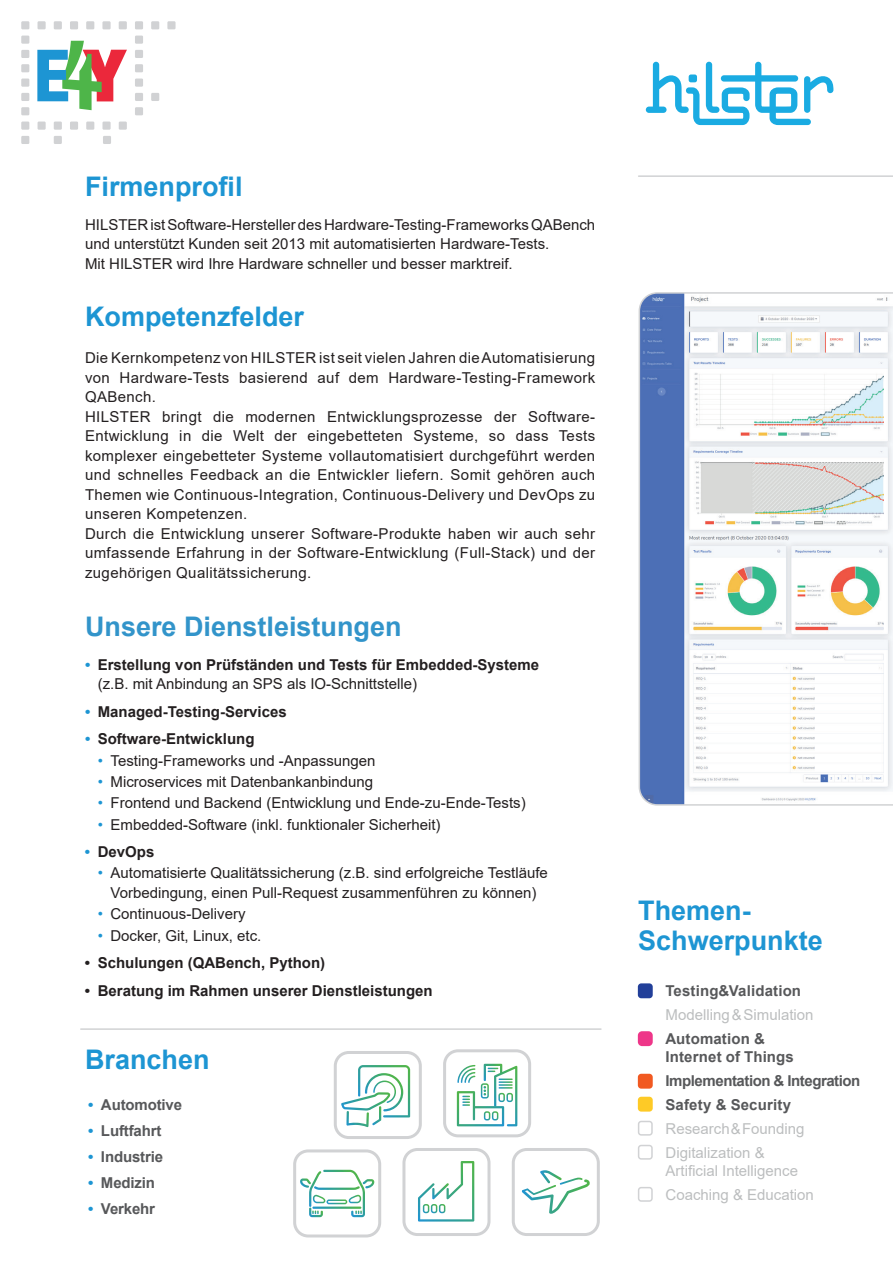
<style>
.page{position:relative;width:893px;height:1263px;background:#fff}
.page>*{position:absolute;margin:0;border:0;box-sizing:border-box;transform-origin:0 0}
.t1{font:700 27px/30px "Arial";color:#1d95d3}
.t2{font:700 27px "Arial";color:#3294ca}
.t3{font:15px/19.5px "Arial";letter-spacing:.025em;color:#231f20}
.t4{font:15px/19.5px "Arial";color:#231f20}
.t5{font:700 15px/19.5px "Arial";color:#231f20}
.t6{font:15px/24px "Arial";color:#bcbebf}
.t7{font:700 15px/24px "Arial";letter-spacing:-.01em;color:#57585a}
.t8{font:700 15px/18px "Arial";letter-spacing:.01em;color:#57585a}
.s1{color:#1d95d3}
.s2{font-weight:400}
</style>
<div class="page">
<svg style="left:639px;top:292px;width:254px;height:514px"></svg>
<div style="left:21px;top:107px;width:8px;height:8px;background:#d1d2d4"></div>
<div style="left:21px;top:122px;width:8px;height:8px;background:#d1d2d4"></div>
<div style="left:21px;top:136px;width:8px;height:8px;background:#d1d2d4"></div>
<div style="left:21px;top:93px;width:8px;height:8px;background:#d1d2d4"></div>
<div style="left:21px;top:79px;width:8px;height:8px;background:#d1d2d4"></div>
<div style="left:21px;top:21px;width:8px;height:8px;background:#d1d2d4"></div>
<div style="left:21px;top:50px;width:8px;height:8px;background:#d1d2d4"></div>
<div style="left:21px;top:36px;width:8px;height:8px;background:#d1d2d4"></div>
<div style="left:21px;top:64px;width:8px;height:8px;background:#d1d2d4"></div>
<div style="left:38px;top:21px;width:8px;height:8px;background:#d1d2d4"></div>
<div style="left:119px;top:21px;width:8px;height:8px;background:#d1d2d4"></div>
<div style="left:54px;top:122px;width:8px;height:8px;background:#d1d2d4"></div>
<div style="left:70px;top:122px;width:8px;height:8px;background:#d1d2d4"></div>
<div style="left:86px;top:122px;width:8px;height:8px;background:#d1d2d4"></div>
<div style="left:102px;top:122px;width:9px;height:8px;background:#d1d2d4"></div>
<div style="left:119px;top:122px;width:8px;height:8px;background:#d1d2d4"></div>
<div style="left:54px;top:136px;width:8px;height:8px;background:#d1d2d4"></div>
<div style="left:103px;top:136px;width:8px;height:8px;background:#d1d2d4"></div>
<div style="left:38px;top:122px;width:8px;height:8px;background:#d1d2d4"></div>
<div style="left:135px;top:93px;width:8px;height:8px;background:#d1d2d4"></div>
<div style="left:151px;top:93px;width:8px;height:8px;background:#d1d2d4"></div>
<div style="left:54px;top:21px;width:8px;height:8px;background:#d1d2d4"></div>
<div style="left:70px;top:21px;width:8px;height:8px;background:#d1d2d4"></div>
<div style="left:86px;top:21px;width:8px;height:8px;background:#d1d2d4"></div>
<div style="left:135px;top:21px;width:8px;height:8px;background:#d1d2d4"></div>
<div style="left:151px;top:21px;width:8px;height:8px;background:#d1d2d4"></div>
<div style="left:167px;top:21px;width:9px;height:8px;background:#d1d2d4"></div>
<div style="left:135px;top:50px;width:8px;height:8px;background:#d1d2d4"></div>
<div style="left:135px;top:64px;width:8px;height:8px;background:#d1d2d4"></div>
<div style="left:135px;top:36px;width:8px;height:8px;background:#d1d2d4"></div>
<div style="left:102px;top:21px;width:9px;height:8px;background:#d1d2d4"></div>
<div style="left:135px;top:107px;width:8px;height:8px;background:#d1d2d4"></div>
<div style="left:135px;top:79px;width:8px;height:8px;background:#d1d2d4"></div>
<svg style="left:37px;top:41px;width:90px;height:69px"></svg>
<hr style="left:639px;top:175px;width:254px;height:2px;background:#d1d2d4">
<div style="left:638px;top:983px;width:15px;height:15px;background:#223f99;border-radius:3px"></div>
<div style="left:638px;top:1031px;width:15px;height:15px;background:#ee3689;border-radius:4px"></div>
<div style="left:638px;top:1074px;width:15px;height:15px;background:#f15921;border-radius:3px"></div>
<div style="left:638px;top:1097px;width:15px;height:14px;background:#feca26;border-radius:3px"></div>
<div style="left:638px;top:1121px;width:15px;height:14px;border:2px solid #d1d2d4;border-radius:3px"></div>
<div style="left:638px;top:1145px;width:15px;height:15px;border:2px solid #d1d2d4;border-radius:3px"></div>
<div style="left:638px;top:1187px;width:15px;height:15px;border:2px solid #d1d2d4;border-radius:3px"></div>
<hr style="left:81px;top:1028px;width:520px;height:2px;background:#d1d2d4">
<div style="left:293px;top:1149px;width:88px;height:88px;border:3px solid #d1d2d4;border-radius:13px"></div>
<svg style="left:300px;top:1170px;width:74px;height:47px"></svg>
<svg style="left:646px;top:62px;width:187px;height:63px"></svg>
<div style="left:689px;top:74px;width:8px;height:8px;background:#1aabe2;border-radius:3px"></div>
<div style="left:402px;top:1148px;width:88px;height:88px;border:3px solid #d1d2d4;border-radius:13px"></div>
<svg style="left:418px;top:1161px;width:56px;height:60px"></svg>
<div style="left:334px;top:1051px;width:88px;height:88px;border:3px solid #d1d2d4;border-radius:13px"></div>
<svg style="left:341px;top:1065px;width:69px;height:62px"></svg>
<div style="left:443px;top:1049px;width:88px;height:88px;border:3px solid #d1d2d4;border-radius:13px"></div>
<svg style="left:457px;top:1064px;width:60px;height:62px"></svg>
<div style="left:512px;top:1148px;width:88px;height:88px;border:3px solid #d1d2d4;border-radius:13px"></div>
<svg style="left:522px;top:1170px;width:68px;height:44px"></svg>
<h1 class="t1" style="left:85px;top:172px;width:159px">Firmenprofil</h1>
<p class="t4" style="left:85px;top:215px;width:512px">HILSTER ist Software-Hersteller des Hardware-Testing-Frameworks QABench und unterstützt Kunden seit 2013 mit automatisierten Hardware-Tests.<br>Mit HILSTER wird Ihre Hardware schneller und besser marktreif.</p>
<h1 class="t1" style="left:85px;top:302px;width:221px">Kompetenzfelder</h1>
<p class="t3" style="left:85px;top:348px;width:512px">Die Kernkompetenz von HILSTER ist seit vielen Jahren die Automatisierung von Hardware-Tests basierend auf dem Hardware-Testing-Framework QABench.<br>HILSTER bringt die modernen Entwicklungsprozesse der Software-Entwicklung in die Welt der eingebetteten Systeme, so dass Tests komplexer eingebetteter Systeme vollautomatisiert durchgeführt werden und schnelles Feedback an die Entwickler liefern. Somit gehören auch Themen wie Continuous-Integration, Continuous-Delivery und DevOps zu unseren Kompetenzen.<br>Durch die Entwicklung unserer Software-Produkte haben wir auch sehr umfassende Erfahrung in der Software-Entwicklung (Full-Stack) und der zugehörigen Qualitätssicherung.</p>
<h1 class="t2" style="left:85px;top:608px;width:318px">Unsere Dienstleistungen</h1>
<p class="t5" style="left:98px;top:655px;width:443px;text-indent:-13px"><span class="s1">•</span> Erstellung von Prüfständen und Tests für Embedded-Systeme <span class="s2">(z.B. mit Anbindung an SPS als IO-Schnittstelle)</span></p>
<p class="t5" style="left:85px;top:702px;width:203px"><span class="s1">•</span> Managed-Testing-Services</p>
<p class="t5" style="left:85px;top:729px;width:171px"><span class="s1">•</span> Software-Entwicklung</p>
<p class="t4" style="left:98px;top:750px;width:279px"><span class="s1">•</span> Testing-Frameworks und -Anpassungen</p>
<p class="t4" style="left:98px;top:772px;width:277px"><span class="s1">•</span> Microservices mit Datenbankanbindung</p>
<p class="t4" style="left:98px;top:793px;width:429px"><span class="s1">•</span> Frontend und Backend (Entwicklung und Ende-zu-Ende-Tests)</p>
<p class="t4" style="left:98px;top:815px;width:344px"><span class="s1">•</span> Embedded-Software (inkl. funktionaler Sicherheit)</p>
<p class="t5" style="left:85px;top:842px;width:71px"><span class="s1">•</span> DevOps</p>
<p class="t4" style="left:98px;top:863px;width:452px;text-align:center"><span class="s1">•</span> Automatisierte Qualitätssicherung (z.B. sind erfolgreiche Testläufe<br>Vorbedingung, einen Pull-Request zusammenführen zu können)</p>
<p class="t4" style="left:98px;top:904px;width:149px"><span class="s1">•</span> Continuous-Delivery</p>
<p class="t4" style="left:98px;top:926px;width:165px"><span class="s1">•</span> Docker, Git, Linux, etc.</p>
<p class="t5" style="left:85px;top:953px;width:242px">• Schulungen (QABench, Python)</p>
<p class="t5" style="left:85px;top:981px;width:349px">• Beratung im Rahmen unserer Dienstleistungen</p>
<h1 class="t1" style="left:85px;top:1045px;width:126px">Branchen</h1>
<p class="t7" style="left:88px;top:1093px;width:95px"><span class="s1">•</span> Automotive</p>
<p class="t7" style="left:88px;top:1119px;width:75px"><span class="s1">•</span> Luftfahrt</p>
<p class="t7" style="left:88px;top:1144px;width:76px"><span class="s1">•</span> Industrie</p>
<p class="t7" style="left:88px;top:1170px;width:68px"><span class="s1">•</span> Medizin</p>
<p class="t7" style="left:88px;top:1196px;width:68px"><span class="s1">•</span> Verkehr</p>
<h1 class="t1" style="left:638px;top:896px;width:186px">Themen-<br>Schwerpunkte</h1>
<p class="t8" style="left:665px;top:981px;width:137px">Testing&amp;Validation</p>
<p class="t6" style="left:665px;top:1002px;width:150px">Modelling &amp;Simulation</p>
<p class="t8" style="left:665px;top:1029px;width:130px">Automation &amp;<br>Internet of Things</p>
<p class="t7" style="left:665px;top:1068px;width:196px">Implementation &amp; Integration<br>Safety &amp; Security</p>
<p class="t6" style="left:665px;top:1116px;width:141px">Research&amp;Founding<br>Digitalization &amp;</p>
<p class="t6" style="left:665px;top:1158px;width:150px">Artificial Intelligence<br>Coaching &amp; Education</p>
</div>
